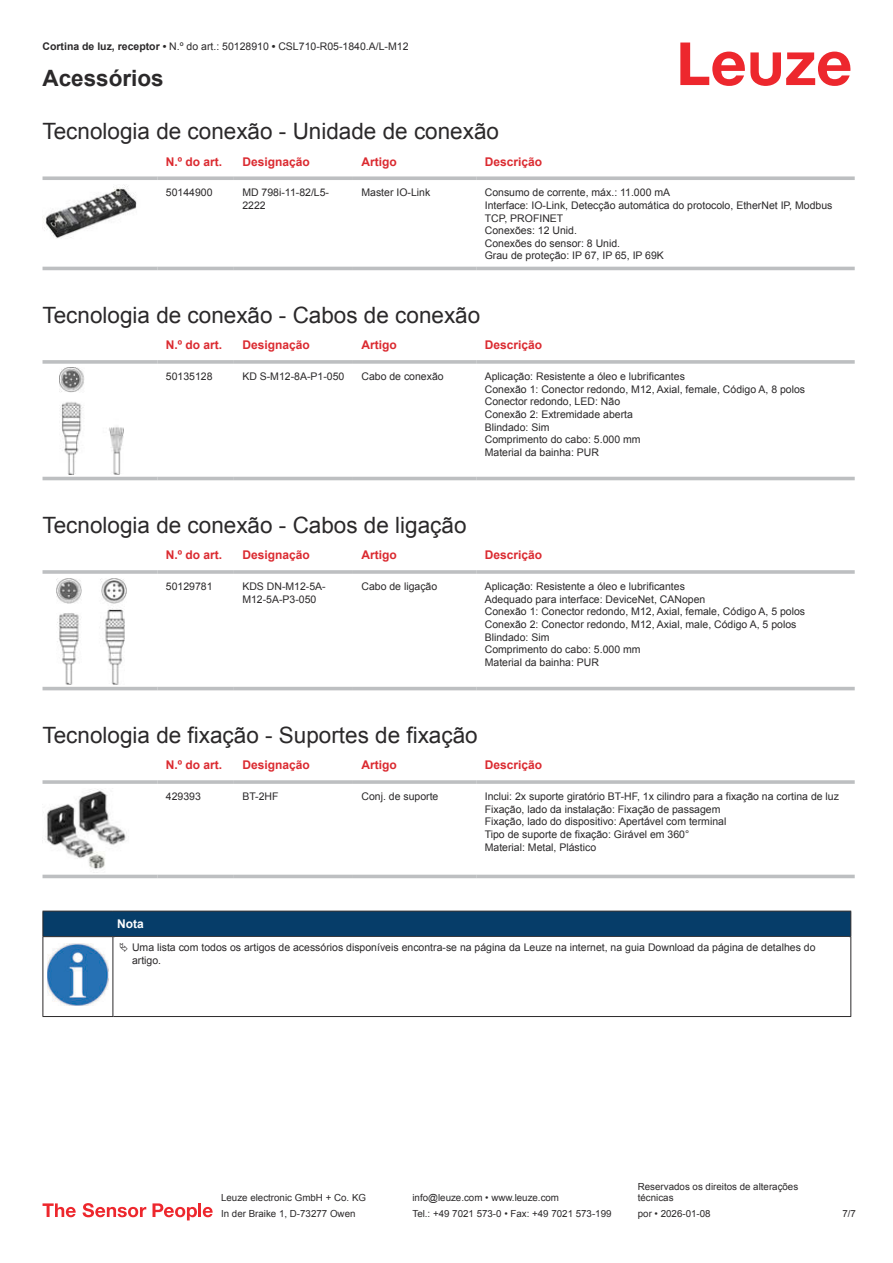
<style>
.page{position:relative;width:893px;height:1263px;background:#fff}
.page>*{position:absolute;margin:0;border:0;box-sizing:border-box;transform-origin:0 0}
.t1{font:22.5px "Arial";color:#2b292a}
.t2{font:700 22.5px "Arial";color:#2b292a}
.t3{font:700 12px "Arial";color:#db2a30}
.t4{font:700 12px "Arial";color:#fff}
.t5{font:10.5px/12.6px "Arial";color:#2b292a}
.t6{font:9.75px/11.7px "Arial";color:#2b292a}
.s1{font-weight:700}
</style>
<div class="page">
<svg style="left:680px;top:43px;width:170px;height:43px"></svg>
<div style="left:43px;top:266px;width:812px;height:5px;background:#eeefef"></div>
<svg style="left:43px;top:176px;width:114px;height:4px"></svg>
<svg style="left:157px;top:176px;width:77px;height:4px"></svg>
<svg style="left:234px;top:176px;width:119px;height:4px"></svg>
<svg style="left:353px;top:176px;width:123px;height:4px"></svg>
<svg style="left:476px;top:176px;width:379px;height:4px;background:#c4c6c8"></svg>
<hr style="left:43px;top:267px;width:114px;height:3px;background:#bdbfc1">
<hr style="left:157px;top:267px;width:77px;height:3px;background:#bdbfc1">
<hr style="left:234px;top:267px;width:119px;height:3px;background:#bdbfc1">
<hr style="left:353px;top:267px;width:123px;height:3px;background:#bdbfc1">
<hr style="left:476px;top:267px;width:379px;height:3px;background:#bdbfc1">
<img style="left:43px;top:185px;width:94px;height:54px">
<svg style="left:43px;top:367px;width:812px;height:114px"></svg>
<svg style="left:43px;top:360px;width:114px;height:4px"></svg>
<hr style="left:157px;top:360px;width:77px;height:4px;background:#c5c7c8">
<svg style="left:234px;top:360px;width:119px;height:4px"></svg>
<svg style="left:353px;top:360px;width:123px;height:4px"></svg>
<hr style="left:476px;top:360px;width:379px;height:4px;background:#c5c7c8">
<hr style="left:43px;top:477px;width:114px;height:3px;background:#bdbfc1">
<hr style="left:157px;top:477px;width:77px;height:3px;background:#bdbfc1">
<hr style="left:234px;top:477px;width:119px;height:3px;background:#bdbfc1">
<hr style="left:353px;top:477px;width:123px;height:3px;background:#bdbfc1">
<hr style="left:476px;top:477px;width:379px;height:3px;background:#bdbfc1">
<img style="left:59px;top:368px;width:65px;height:106px">
<svg style="left:43px;top:586px;width:812px;height:105px"></svg>
<hr style="left:43px;top:570px;width:114px;height:4px;background:#bdbfc1">
<hr style="left:157px;top:570px;width:77px;height:4px;background:#c9cbcd">
<hr style="left:234px;top:570px;width:119px;height:4px;background:#c4c6c7">
<hr style="left:353px;top:570px;width:123px;height:4px;background:#bdbfc1">
<hr style="left:476px;top:570px;width:379px;height:4px;background:#c9cbcd">
<hr style="left:43px;top:687px;width:114px;height:3px;background:#bdbfc1">
<hr style="left:157px;top:687px;width:77px;height:3px;background:#bdbfc1">
<hr style="left:234px;top:687px;width:119px;height:3px;background:#bdbfc1">
<hr style="left:353px;top:687px;width:123px;height:3px;background:#bdbfc1">
<hr style="left:476px;top:687px;width:379px;height:3px;background:#bdbfc1">
<img style="left:56px;top:578px;width:70px;height:106px">
<svg style="left:43px;top:872px;width:812px;height:7px"></svg>
<hr style="left:43px;top:780px;width:114px;height:4px;background:#bdbfc1">
<hr style="left:157px;top:780px;width:77px;height:4px;background:#c7c9ca">
<hr style="left:234px;top:780px;width:119px;height:4px;background:#bdbfc1">
<hr style="left:353px;top:780px;width:123px;height:4px;background:#bdbfc1">
<hr style="left:476px;top:780px;width:379px;height:4px;background:#c7c9ca">
<hr style="left:43px;top:875px;width:114px;height:3px;background:#bdbfc1">
<hr style="left:157px;top:875px;width:77px;height:3px;background:#bdbfc1">
<hr style="left:234px;top:875px;width:119px;height:3px;background:#bdbfc1">
<hr style="left:353px;top:875px;width:123px;height:3px;background:#bdbfc1">
<hr style="left:476px;top:875px;width:379px;height:3px;background:#bdbfc1">
<img style="left:43px;top:789px;width:84px;height:80px">
<div style="left:43px;top:911px;width:808px;height:26px;background:#063d69"></div>
<hr style="left:113px;top:936px;width:738px;height:1px;background:#2b292a">
<hr style="left:43px;top:937px;width:1px;height:75px;background:#2b292a">
<hr style="left:113px;top:937px;width:1px;height:75px;background:#2b292a">
<hr style="left:850px;top:937px;width:1px;height:75px;background:#2b292a">
<hr style="left:43px;top:1016px;width:70px;height:1px;background:#2b292a">
<hr style="left:113px;top:1016px;width:738px;height:1px;background:#2b292a">
<img style="left:47px;top:943px;width:61px;height:63px">
<svg style="left:43px;top:1203px;width:33px;height:14px"></svg>
<svg style="left:83px;top:1203px;width:63px;height:14px"></svg>
<svg style="left:153px;top:1203px;width:44px;height:17px"></svg>
<hr style="left:198px;top:1203px;width:3px;height:14px;background:#ed272d">
<svg style="left:203px;top:1207px;width:10px;height:10px"></svg>
<p class="t5" style="left:43px;top:41px;width:367px"><span class="s1">Cortina de luz, receptor •</span> N.º do art.: 50128910 <span class="s1">•</span> CSL710-R05-1840.A/L-M12</p>
<h1 class="t2" style="left:43px;top:70px;width:123px">Acessórios</h1>
<h1 class="t1" style="left:43px;top:123px;width:458px">Tecnologia de conexão - Unidade de conexão</h1>
<p class="t3" style="left:166px;top:157px;width:58px">N.º do art.</p>
<p class="t3" style="left:242px;top:157px;width:69px">Designação</p>
<p class="t3" style="left:361px;top:157px;width:37px">Artigo</p>
<p class="t3" style="left:485px;top:157px;width:59px">Descrição</p>
<p class="t5" style="left:166px;top:187px;width:48px">50144900</p>
<p class="t5" style="left:242px;top:187px;width:88px">MD 798i-11-82/L5-<br>2222</p>
<p class="t5" style="left:361px;top:187px;width:70px">Master IO-Link</p>
<p class="t5" style="left:485px;top:187px;width:349px">Consumo de corrente, máx.: 11.000 mA<br>Interface: IO-Link, Detecção automática do protocolo, EtherNet IP, Modbus TCP, PROFINET<br>Conexões: 12 Unid.<br>Conexões do sensor: 8 Unid.<br>Grau de proteção: IP 67, IP 65, IP 69K</p>
<h1 class="t1" style="left:43px;top:307px;width:439px">Tecnologia de conexão - Cabos de conexão</h1>
<p class="t3" style="left:166px;top:341px;width:58px">N.º do art.</p>
<p class="t3" style="left:242px;top:341px;width:69px">Designação</p>
<p class="t3" style="left:361px;top:341px;width:37px">Artigo</p>
<p class="t3" style="left:485px;top:341px;width:59px">Descrição</p>
<p class="t5" style="left:166px;top:371px;width:48px">50135128</p>
<p class="t5" style="left:242px;top:371px;width:104px">KD S-M12-8A-P1- 050</p>
<p class="t5" style="left:361px;top:371px;width:84px">Cabo de conexão</p>
<p class="t5" style="left:485px;top:371px;width:322px">Aplicação: Resistente a óleo e lubrificantes<br>Conexão 1: Conector redondo, M12, Axial, female, Código A, 8 polos Conector redondo, LED: Não<br>Conexão 2: Extremidade aberta<br>Blindado: Sim<br>Comprimento do cabo: 5.000 mm<br>Material da bainha: PUR</p>
<h1 class="t1" style="left:43px;top:517px;width:425px">Tecnologia de conexão - Cabos de ligação</h1>
<p class="t3" style="left:166px;top:551px;width:58px">N.º do art.</p>
<p class="t3" style="left:242px;top:551px;width:69px">Designação</p>
<p class="t3" style="left:361px;top:551px;width:37px">Artigo</p>
<p class="t3" style="left:485px;top:551px;width:59px">Descrição</p>
<p class="t5" style="left:166px;top:581px;width:48px">50129781</p>
<p class="t5" style="left:242px;top:581px;width:85px">KDS DN-M12-5A-<br>M12-5A-P3-050</p>
<p class="t5" style="left:361px;top:581px;width:77px">Cabo de ligação</p>
<p class="t5" style="left:485px;top:581px;width:322px">Aplicação: Resistente a óleo e lubrificantes<br>Adequado para interface: DeviceNet, CANopen<br>Conexão 1: Conector redondo, M12, Axial, female, Código A, 5 polos Conexão 2: Conector redondo, M12, Axial, male, Código A, 5 polos Blindado: Sim<br>Comprimento do cabo: 5.000 mm<br>Material da bainha: PUR</p>
<h1 class="t1" style="left:43px;top:727px;width:437px">Tecnologia de fixação - Suportes de fixação</h1>
<p class="t3" style="left:166px;top:761px;width:58px">N.º do art.</p>
<p class="t3" style="left:242px;top:761px;width:69px">Designação</p>
<p class="t3" style="left:361px;top:761px;width:37px">Artigo</p>
<p class="t3" style="left:485px;top:761px;width:59px">Descrição</p>
<p class="t5" style="left:166px;top:791px;width:37px">429393</p>
<p class="t5" style="left:242px;top:791px;width:38px">BT-2HF</p>
<p class="t5" style="left:361px;top:791px;width:79px">Conj. de suporte</p>
<p class="t5" style="left:485px;top:791px;width:356px">Inclui: 2x suporte giratório BT-HF, 1x cilindro para a fixação na cortina de luz Fixação, lado da instalação: Fixação de passagem<br>Fixação, lado do dispositivo: Apertável com terminal<br>Tipo de suporte de fixação: Girável em 360°<br>Material: Metal, Plástico</p>
<p class="t4" style="left:117px;top:919px;width:28px">Nota</p>
<p class="t5" style="left:132px;top:942px;width:685px">Uma lista com todos os artigos de acessórios disponíveis encontra-se na página da Leuze na internet, na guia Download da página de detalhes do artigo.</p>
<p class="t6" style="left:221px;top:1193px;width:146px">Leuze electronic GmbH + Co. KG</p>
<p class="t6" style="left:412px;top:1193px;width:148px">info@leuze.com • www.leuze.com</p>
<p class="t6" style="left:638px;top:1181px;width:162px">Reservados os direitos de alterações técnicas</p>
<p class="t6" style="left:221px;top:1209px;width:136px">In der Braike 1, D-73277 Owen</p>
<p class="t6" style="left:412px;top:1209px;width:201px">Tel.: +49 7021 573-0 • Fax: +49 7021 573-199</p>
<p class="t6" style="left:638px;top:1209px;width:74px">por • 2026-01-08</p>
<p class="t6" style="left:842px;top:1209px;width:15px">7 /7</p>
</div>
